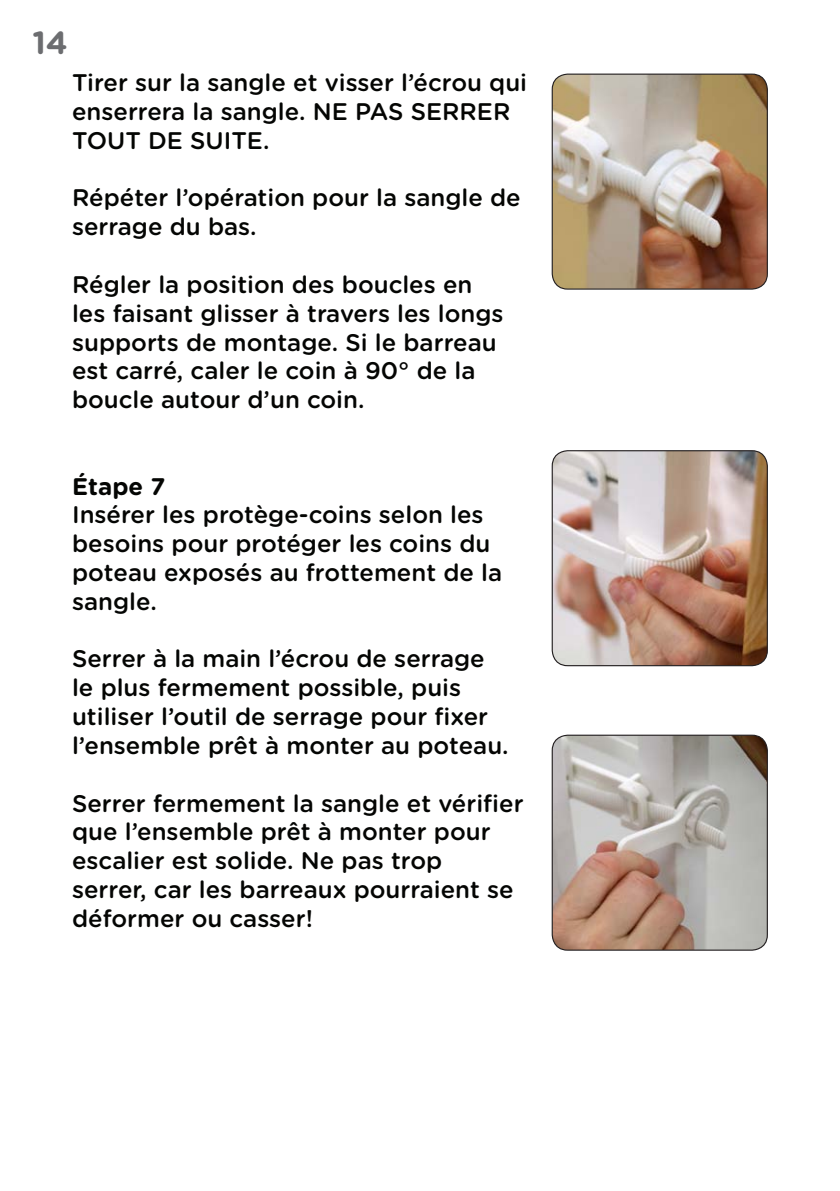
<style>
.page{position:relative;width:840px;height:1191px;background:#fff}
.page>*{position:absolute;margin:0;border:0;box-sizing:border-box;transform-origin:0 0}
.t1{font:700 32px "Gotham Rounded";color:#6c6d70}
.t2{font:500 24px/28.8px "Gotham Rounded";color:#040503}
.t3{font:700 24px "Gotham Rounded";color:#040503}
</style>
<div class="page">
<img style="left:553px;top:735px;width:213px;height:215px">
<div style="left:551px;top:734px;width:216px;height:216px;border:1px solid #231f20;border-radius:15px"></div>
<img style="left:553px;top:74px;width:213px;height:215px">
<div style="left:551px;top:74px;width:216px;height:216px;border:1px solid #231f20;border-radius:15px"></div>
<img style="left:553px;top:451px;width:213px;height:214px">
<div style="left:551px;top:450px;width:216px;height:216px;border:1px solid #231f20;border-radius:15px"></div>
<h1 class="t1" style="left:32px;top:19px;width:37px">14</h1>
<p class="t2" style="left:72px;top:67px;width:456px">Tirer sur la sangle et visser l’écrou qui enserrera la sangle. NE PAS SERRER<br>TOUT DE SUITE.</p>
<p class="t2" style="left:72px;top:182px;width:450px">Répéter l’opération pour la sangle de serrage du bas.</p>
<p class="t2" style="left:72px;top:269px;width:433px">Régler la position des boucles en les faisant glisser à travers les longs supports de montage. Si le barreau est carré, caler le coin à 90° de la boucle autour d’un coin.</p>
<p class="t3" style="left:72px;top:468px;width:95px">Étape 7</p>
<p class="t2" style="left:72px;top:499px;width:431px">Insérer les protège-coins selon les besoins pour protéger les coins du poteau exposés au frottement de la sangle.</p>
<p class="t2" style="left:72px;top:643px;width:438px">Serrer à la main l’écrou de serrage le plus fermement possible, puis utiliser l’outil de serrage pour fixer l’ensemble prêt à monter au poteau.</p>
<p class="t2" style="left:72px;top:787px;width:453px">Serrer fermement la sangle et vérifier que l’ensemble prêt à monter pour escalier est solide. Ne pas trop<br>serrer, car les barreaux pourraient se déformer ou casser!</p>
</div>
